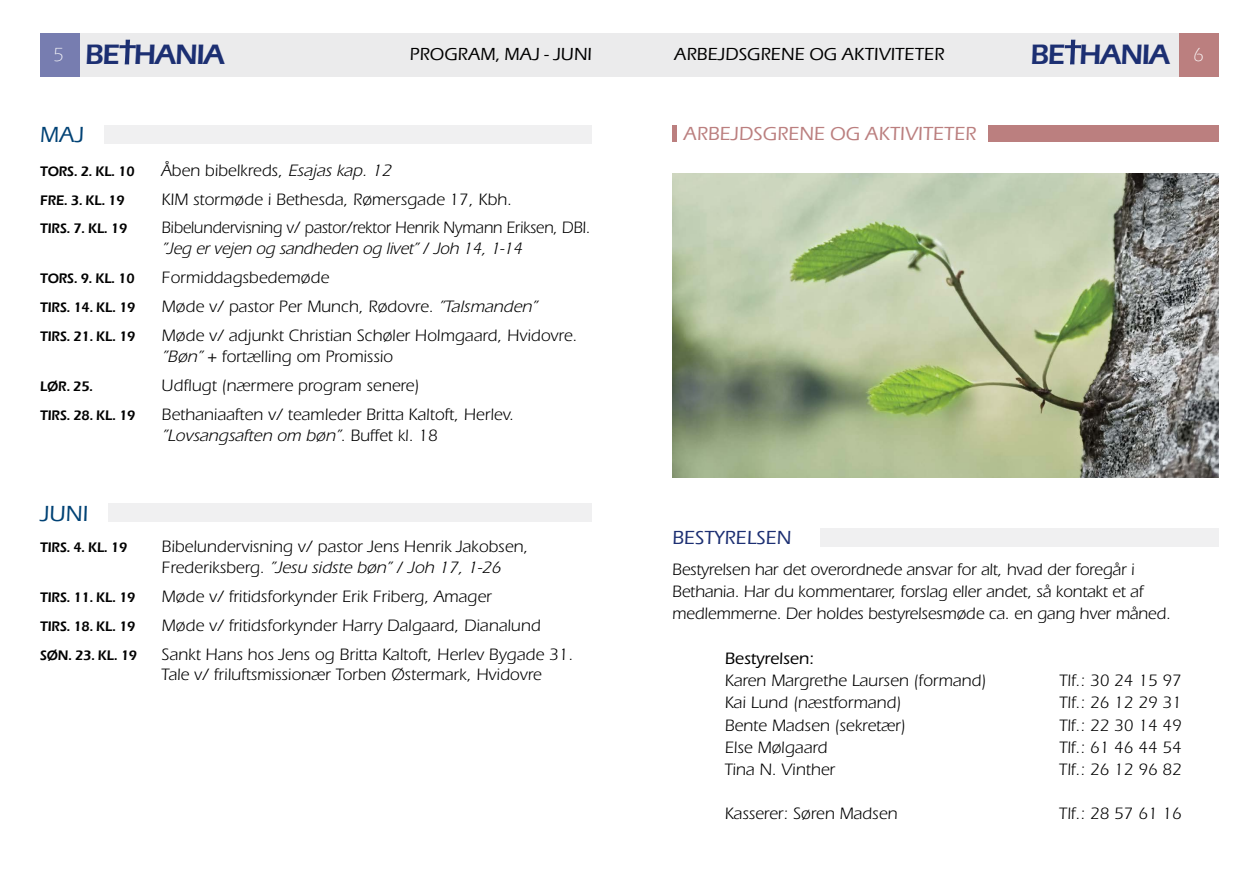
<style>
.page{position:relative;width:1259px;height:893px;background:#fff}
.page>*{position:absolute;margin:0;border:0;box-sizing:border-box;transform-origin:0 0}
.t1{font:600 28.8px "Eras ITC";letter-spacing:-.05em;color:#1c2f72}
.t2{font:500 22.5px "Eras ITC";color:#004275}
.t3{font:500 19.5px "Eras ITC";color:#bb7f7f}
.t4{font:500 19.5px "Eras ITC";color:#1c2f72}
.t5{font:500 18px "Eras ITC";color:#000}
.t6{font:17.1px/21px "ITC Eras Std";color:#000}
.t7{font:17.1px/21px "ITC Eras Std";color:#000;scale:.95 1}
.t8{font:500 17.1px "ITC Eras Std";color:#000}
.t9{font:600 14.25px "Eras ITC";letter-spacing:-.01em;color:#000;scale:.95 1}
.s1{font-weight:300;font-size:19.5px;color:#fff}
.s2{font-style:italic}
</style>
<div class="page">
<hr style="left:672px;top:125px;width:4px;height:17px;background:#bb7f7f">
<div style="left:988px;top:125px;width:231px;height:17px;background:#bb7f7f"></div>
<div style="left:40px;top:33px;width:1179px;height:44px;background:#e6e7e8"></div>
<div style="left:40px;top:33px;width:40px;height:44px;background:#777db0"></div>
<div style="left:1179px;top:33px;width:39px;height:44px;background:#bb7f7f"></div>
<img style="left:672px;top:174px;width:546px;height:304px">
<div style="left:821px;top:528px;width:398px;height:19px;background:#f0f0f1"></div>
<div style="left:104px;top:125px;width:488px;height:19px;background:#f0f0f1"></div>
<div style="left:108px;top:504px;width:484px;height:18px;background:#f0f0f1"></div>
<svg style="left:119px;top:40px;width:17px;height:24px"></svg>
<svg style="left:1064px;top:40px;width:17px;height:24px"></svg>
<h1 class="t1" style="left:53px;top:38px;width:174px"><span class="s1">5</span> BE HANIA</h1>
<h1 class="t1" style="left:1030px;top:38px;width:175px">BE HANIA <span class="s1">6</span></h1>
<p class="t5" style="left:410px;top:44px;width:184px">PROGRAM, MAJ - JUNI</p>
<p class="t5" style="left:674px;top:44px;width:272px">ARBEJDSGRENE OG AKTIVITETER</p>
<h2 class="t2" style="left:40px;top:122px;width:46px">MAJ</h2>
<p class="t9" style="left:40px;top:163px;width:101px">TORS. 2. KL. 10</p>
<p class="t6" style="left:162px;top:160px;width:234px">Åben bibelkreds, <span class="s2">Esajas kap. 12</span></p>
<p class="t9" style="left:40px;top:192px;width:91px">FRE. 3. KL. 19</p>
<p class="t6" style="left:162px;top:189px;width:352px">KIM stormøde i Bethesda, Rømersgade 17, Kbh.</p>
<p class="t9" style="left:40px;top:221px;width:93px">TIRS. 7. KL. 19</p>
<p class="t7" style="left:162px;top:218px;width:453px">Bibelundervisning v/ pastor/rektor Henrik Nymann Eriksen, DBI. <span class="s2">”Jeg ervejen og sandheden og livet”</span>/ <span class="s2">Joh 14,1-14</span></p>
<p class="t9" style="left:40px;top:271px;width:101px">TORS. 9. KL. 10</p>
<p class="t6" style="left:162px;top:267px;width:169px">Formiddagsbedemøde</p>
<p class="t9" style="left:40px;top:299px;width:102px">TIRS. 14. KL. 19</p>
<p class="t6" style="left:162px;top:296px;width:380px">Møde v/ pastor Per Munch, Rødovre. <span class="s2">”Talsmanden”</span></p>
<p class="t9" style="left:40px;top:328px;width:102px">TIRS. 21. KL. 19</p>
<p class="t6" style="left:162px;top:325px;width:417px">Møde v/ adjunkt Christian Schøler Holmgaard, Hvidovre. <span class="s2">”Bøn”</span> + fortælling om Promissio</p>
<p class="t9" style="left:40px;top:378px;width:57px">LØR. 25.</p>
<p class="t6" style="left:162px;top:375px;width:259px">Udflugt (nærmere program senere)</p>
<p class="t9" style="left:40px;top:407px;width:102px">TIRS. 28. KL. 19</p>
<p class="t6" style="left:162px;top:404px;width:354px">Bethaniaaften v/ teamleder Britta Kaltoft, Herlev. <span class="s2">”Lovsangsaften om bøn”</span>. B u ffe t k l . 1 8</p>
<h2 class="t2" style="left:40px;top:501px;width:50px">JUNI</h2>
<p class="t9" style="left:40px;top:539px;width:93px">TIRS. 4. KL. 19</p>
<p class="t6" style="left:162px;top:536px;width:368px">Bibelundervisning v/ pastor Jens Henrik Jakobsen,<br>F re d e r i ks b e rg . <span class="s2">”Jesu sidste bøn”</span> / <span class="s2">Joh 17, 1-26</span></p>
<p class="t9" style="left:40px;top:589px;width:102px">TIRS. 11. KL. 19</p>
<p class="t6" style="left:162px;top:586px;width:332px">Møde v/ fritidsforkynder Erik Friberg, Amager</p>
<p class="t9" style="left:40px;top:618px;width:102px">TIRS. 18. KL. 19</p>
<p class="t6" style="left:162px;top:615px;width:381px">Møde v/ fritidsforkynder Harry Dalgaard, Dianalund</p>
<p class="t9" style="left:40px;top:647px;width:104px">SØN. 23. KL. 19</p>
<p class="t6" style="left:162px;top:644px;width:413px;line-height:20.1px">Sankt Hans hos Jens og Britta Kaltoft, Herlev Bygade 31.<br>Tale v/ friluftsmissionær Torben Østermark, Hvidovre</p>
<p class="t3" style="left:683px;top:123px;width:294px">ARBEJDSGRENE OG AKTIVITETER</p>
<p class="t4" style="left:672px;top:527px;width:121px">BESTYRELSEN</p>
<p class="t6" style="left:672px;top:558px;width:500px;line-height:22.2px">Bestyrelsen har det overordnede ansvar for alt, hvad der foregår i<br>Bethania. Har du kommentarer, forslag eller andet, så kontakt et af medlemmerne. Der holdes bestyrelsesmøde ca. en gang hver måned.</p>
<p class="t8" style="left:725px;top:649px;width:91px">Bestyrelsen:</p>
<p class="t6" style="left:725px;top:670px;width:263px">Karen Margrethe Laursen (formand)</p>
<p class="t6" style="left:1059px;top:670px;width:124px">Tlf.: 30 24 15 97</p>
<p class="t6" style="left:725px;top:692px;width:178px">Kai Lund (næstformand)</p>
<p class="t6" style="left:1059px;top:692px;width:124px">Tlf.: 26 12 29 31</p>
<p class="t6" style="left:725px;top:715px;width:182px">Bente Madsen (sekretær)</p>
<p class="t6" style="left:1059px;top:715px;width:124px">Tlf.: 22 30 14 49</p>
<p class="t6" style="left:724px;top:737px;width:104px">Else Mølgaard</p>
<p class="t6" style="left:1059px;top:737px;width:124px">Tlf.: 61 46 44 54</p>
<p class="t6" style="left:724px;top:759px;width:112px">Tina N. Vinther</p>
<p class="t6" style="left:1059px;top:759px;width:124px">Tlf.: 26 12 96 82</p>
<p class="t6" style="left:724px;top:804px;width:174px">Kasserer: Søren Madsen</p>
<p class="t6" style="left:1059px;top:804px;width:124px">Tlf.: 28 57 61 16</p>
</div>
